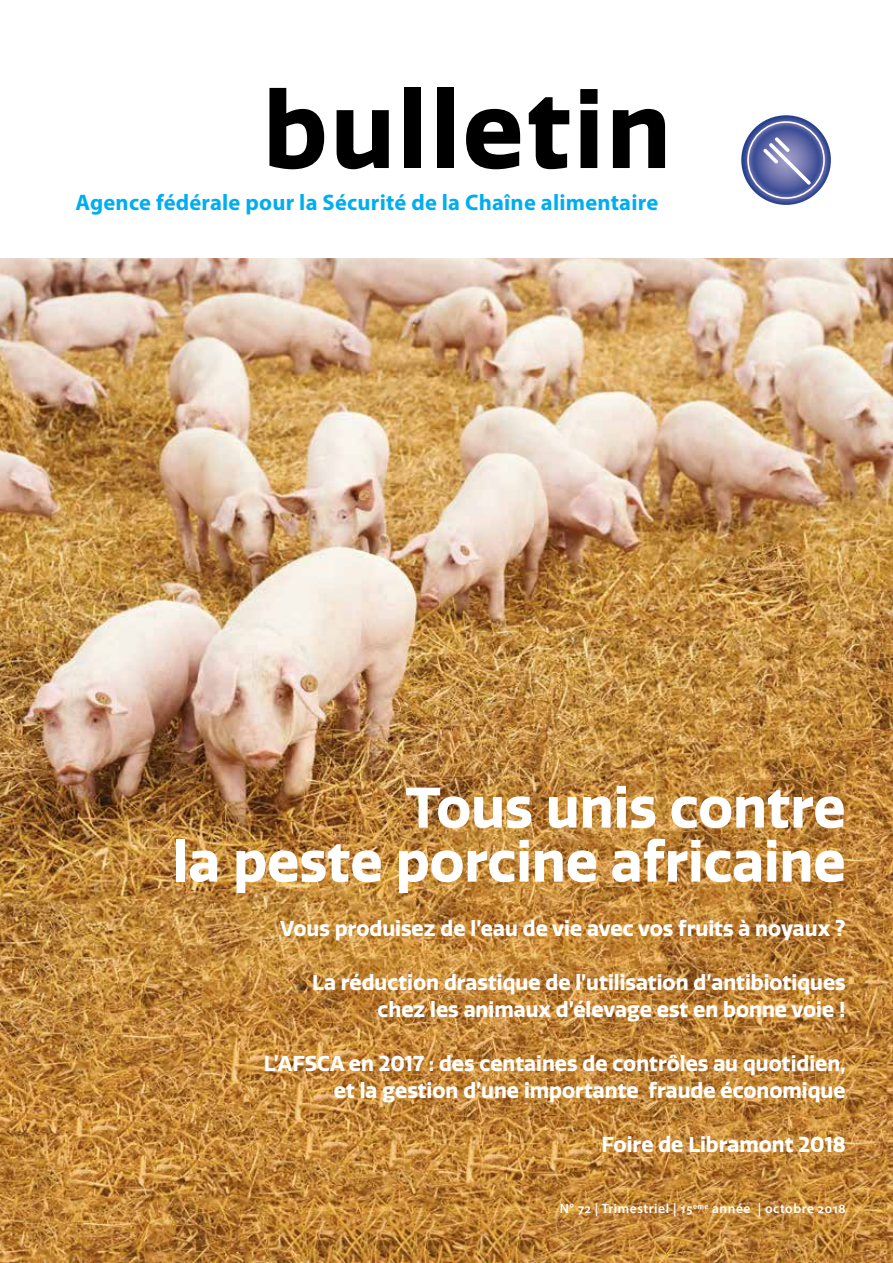
<style>
.page{position:relative;width:893px;height:1263px;background:#fff}
.page>*{position:absolute;margin:0;border:0;box-sizing:border-box;transform-origin:0 0}
.t1{font:700 105px "Quatro";letter-spacing:.03em;color:#000}
.t2{font:700 55.5px/54px "Quatro";color:#fff;text-align:right}
.t3{font:700 22.5px "Myriad Pro";letter-spacing:.01em;color:#00aeef}
.t4{font:700 21px/27px "Quatro";color:#fff;text-align:right}
.t5{font:600 13.5px "Myriad Pro";letter-spacing:.04em;color:#fff}
</style>
<div class="page">
<img style="left:0;top:258px;width:893px;height:120px">
<svg style="left:741px;top:115px;width:90px;height:90px;background:#47599c"></svg>
<svg style="left:747px;top:121px;width:78px;height:78px"></svg>
<svg style="left:749px;top:123px;width:74px;height:74px;background:#4c599d"></svg>
<svg style="left:763px;top:137px;width:48px;height:48px;background:#8589ba"></svg>
<img style="left:0;top:378px;width:893px;height:885px">
<h1 class="t1" style="left:263px;top:69px;width:409px">bulletin</h1>
<p class="t3" style="left:75px;top:188px;width:584px">Agence fédérale pour la Sécurité de la Chaîne alimentaire</p>
<h2 class="t2" style="left:173px;top:781px;width:674px">Tous unis contre<br>la peste porcine africaine</h2>
<p class="t4" style="left:280px;top:915px;width:567px">Vous produisez de l’eau de vie avec vos fruits à noyaux ?</p>
<p class="t4" style="left:312px;top:969px;width:535px">La réduction drastique de l’utilisation d’antibiotiques chez les animaux d’élevage est en bonne voie !</p>
<p class="t4" style="left:264px;top:1050px;width:583px">L’AFSCA en 2017 : des centaines de contrôles au quotidien, et la gestion d’une importante fraude économique</p>
<p class="t4" style="left:601px;top:1131px;width:246px">Foire de Libramont 2018</p>
<p class="t5" style="left:560px;top:1200px;width:287px">N° 72 | Trimestriel | 15<sup>ème</sup> année | octobre 2018</p>
</div>
